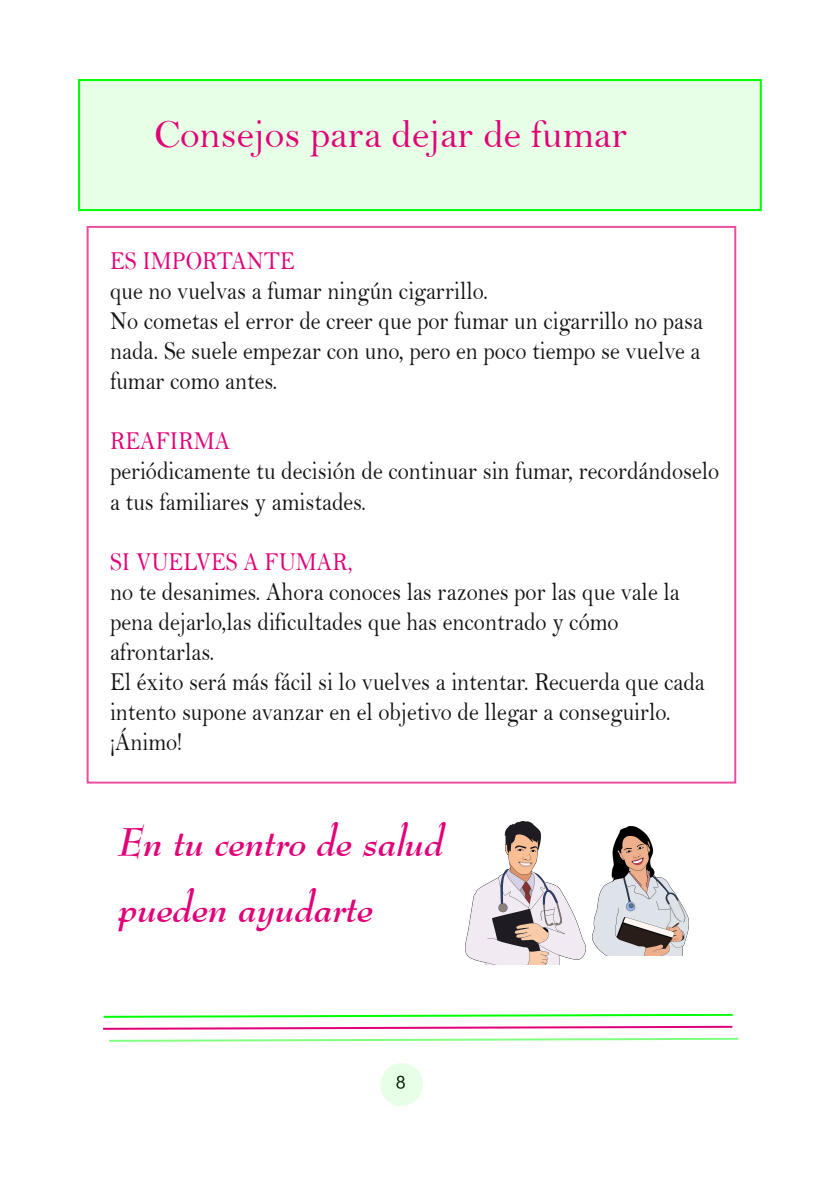
<style>
.page{position:relative;width:840px;height:1191px;background:#fff}
.page>*{position:absolute;margin:0;border:0;box-sizing:border-box;transform-origin:0 0}
.t1{font:40px "Bell";color:#e20078}
.t2{font:italic 700 39.6px/66px "Bernhard Modern BT";color:#e20078;scale:.91 1}
.t3{font:26px/30px "Bell";color:#161413;scale:.87 1}
.t4{font:26px "Bell";color:#e20078;scale:.87 1}
</style>
<div class="page">
<svg style="left:103px;top:1025px;width:630px;height:5px"></svg>
<svg style="left:103px;top:1014px;width:630px;height:4px"></svg>
<svg style="left:109px;top:1037px;width:629px;height:5px"></svg>
<div style="left:79px;top:80px;width:681px;height:130px;background:#e6ffe6"></div>
<div style="left:78px;top:79px;width:683px;height:132px;border:2px solid #0f0"></div>
<img style="left:465px;top:821px;width:120px;height:143px">
<img style="left:592px;top:826px;width:95px;height:129px">
<div style="left:380px;top:1063px;width:42px;height:43px;background:#e6ffe6;border-radius:50%"></div>
<h1 class="t1" style="left:154px;top:113px;width:474px">Consejos para dejar de fumar</h1>
<p class="t4" style="left:110px;top:247px;width:214px">ES IMPORTANTE</p>
<p class="t3" style="left:110px;top:277px;width:682px">que no vuelvas a fumar ningún cigarrillo.<br>No cometas el error de creer que por fumar un cigarrillo no pasa nada. Se suele empezar con uno, pero en poco tiempo se vuelve a fumar como antes.</p>
<p class="t4" style="left:110px;top:427px;width:140px">REAFIRMA</p>
<p class="t3" style="left:110px;top:457px;width:701px">periódicamente tu decisión de continuar sin fumar, recordándoselo a tus familiares y amistades.</p>
<p class="t4" style="left:110px;top:547px;width:280px">SI VUELVES A FUMAR,</p>
<p class="t3" style="left:110px;top:577px;width:684px">no te desanimes. Ahora conoces las razones por las que vale la pena dejarlo,las dificultades que has encontrado y cómo afrontarlas.<br>El éxito será más fácil si lo vuelves a intentar. Recuerda que cada intento supone avanzar en el objetivo de llegar a conseguirlo. ¡Ánimo!</p>
<h2 class="t2" style="left:119px;top:808px;width:360px">En tu centro de salud pueden ayudarte</h2>
</div>
